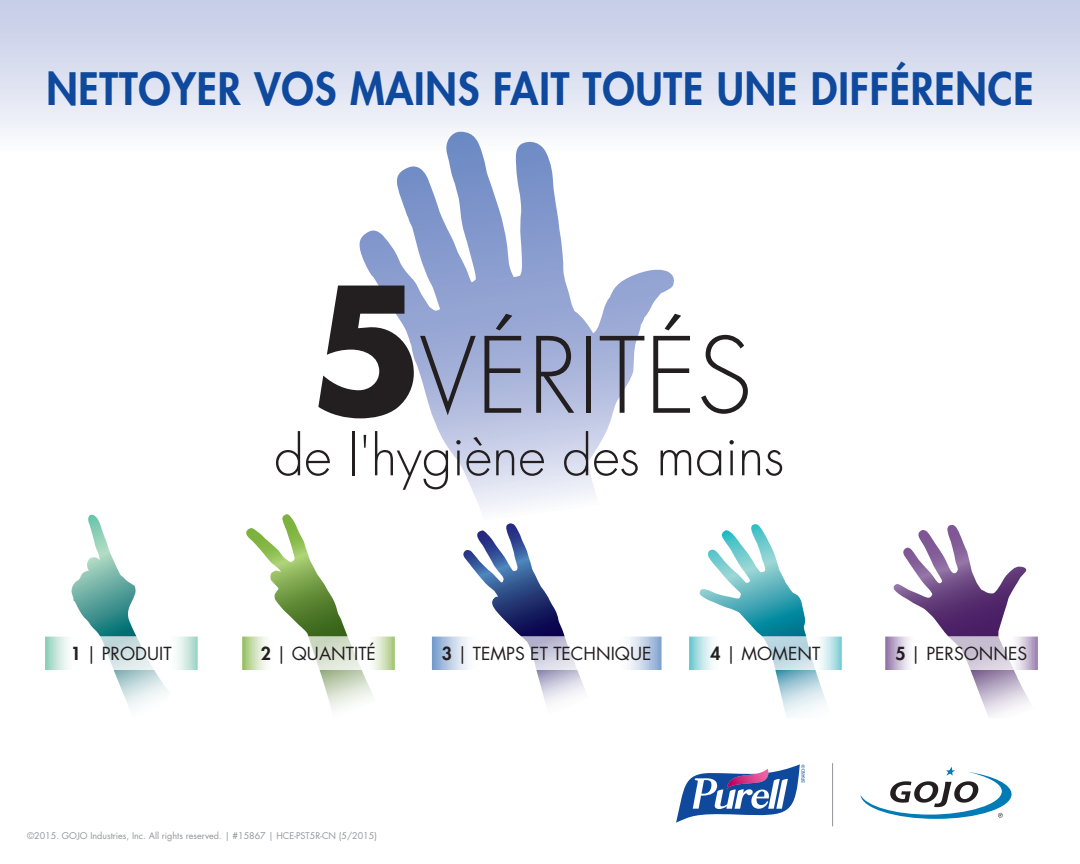
<style>
.page{position:relative;width:1080px;height:864px;background:#fff}
.page>*{position:absolute;margin:0;border:0;box-sizing:border-box;transform-origin:0 0}
.t1{font:300 102px "Futura Std";color:#231f20}
.t2{font:300 53.7px "Futura Std";color:#231f20}
.t3{font:800 43.5px "Futura Std";letter-spacing:.02em;color:#0f499d;scale:.95 1}
.t4{font:17.55px "Futura Std";color:#231f20}
.t5{font:9px "Futura Std";color:#939598}
.s1{font-weight:700;font-size:169.5px}
.s2{font-weight:800}
</style>
<div class="page">
<svg style="left:242px;top:514px;width:153px;height:197px"></svg>
<img style="left:308px;top:637px;width:54px;height:33px">
<svg style="left:432px;top:523px;width:230px;height:181px"></svg>
<img style="left:521px;top:637px;width:56px;height:33px">
<svg style="left:689px;top:524px;width:153px;height:193px"></svg>
<img style="left:762px;top:637px;width:53px;height:33px">
<svg style="left:885px;top:525px;width:153px;height:192px"></svg>
<img style="left:948px;top:637px;width:66px;height:33px">
<svg style="left:87px;top:515px;width:13px;height:56px"></svg>
<svg style="left:45px;top:637px;width:153px;height:33px"></svg>
<img style="left:100px;top:637px;width:54px;height:33px">
<div style="left:0;top:0;width:1080px;height:151px;background:linear-gradient(to bottom,#c3cae6,#f9fafd)"></div>
<img style="left:358px;top:132px;width:318px;height:389px">
<hr style="left:832px;top:763px;width:1px;height:63px;background:#939598">
<svg style="left:676px;top:764px;width:129px;height:59px"></svg>
<svg style="left:861px;top:767px;width:151px;height:52px"></svg>
<p class="t3" style="left:46px;top:61px;width:1041px">NETTOYER VOS MAINS FAIT TOUTE UNE DIFFÉRENCE</p>
<p class="t1" style="left:309px;top:314px;width:445px"><span class="s1">5</span>VÉRITÉS</p>
<p class="t2" style="left:274px;top:423px;width:512px">de l'hygiène des mains</p>
<p class="t4" style="left:71px;top:642px;width:102px"><span class="s2">1</span> | PRODUIT</p>
<p class="t4" style="left:261px;top:642px;width:117px"><span class="s2">2</span> | QUANTITÉ</p>
<p class="t4" style="left:442px;top:642px;width:211px"><span class="s2">3</span> | TEMPS ET TECHNIQUE</p>
<p class="t4" style="left:710px;top:642px;width:111px"><span class="s2">4</span> | MOMENT</p>
<p class="t4" style="left:895px;top:642px;width:134px"><span class="s2">5</span> | PERSONNES</p>
<p class="t5" style="left:27px;top:830px;width:351px">©2015. GOJO Industries, Inc. All rights reserved. | #15867 | HCE-PST5R-CN (5/2015)</p>
</div>
